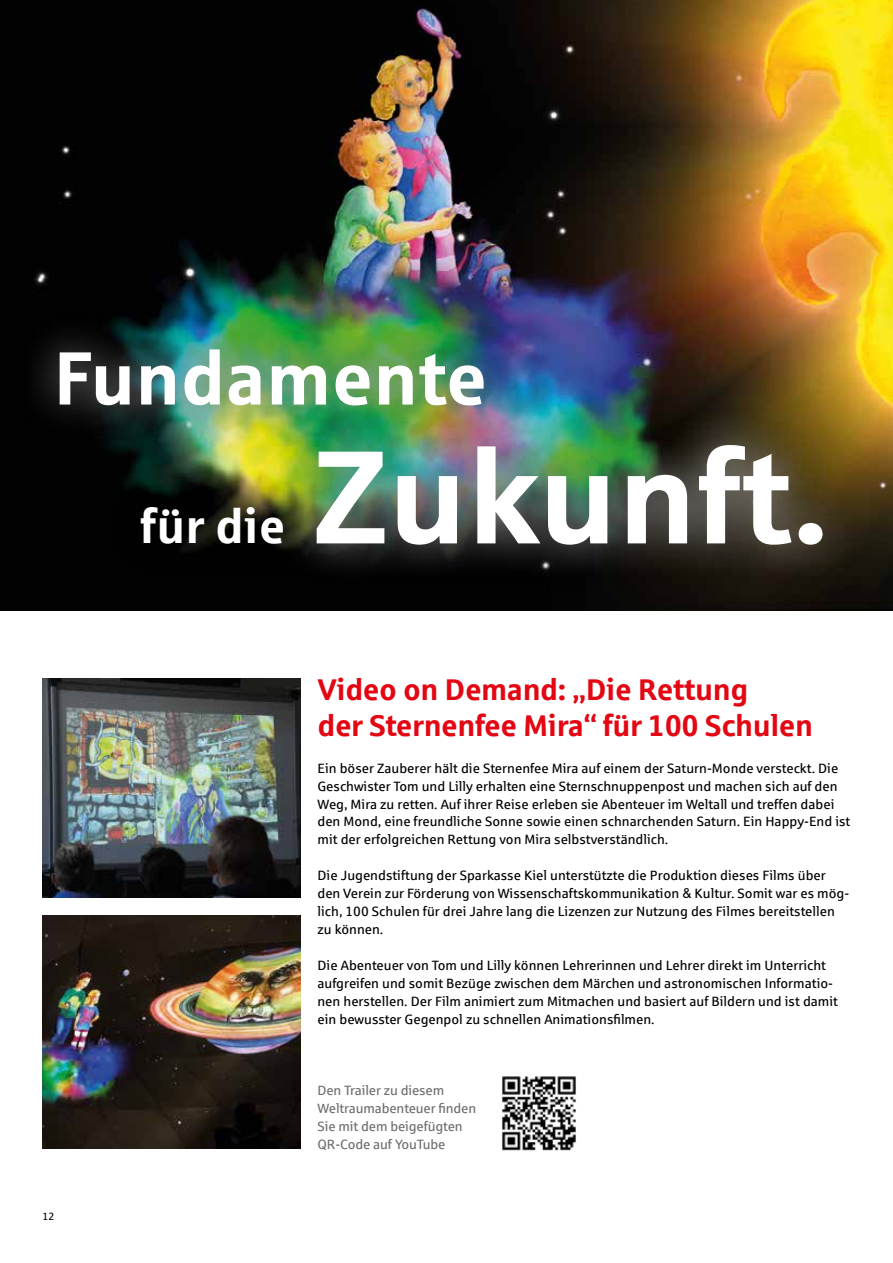
<style>
.page{position:relative;width:893px;height:1263px;background:#fff}
.page>*{position:absolute;margin:0;border:0;box-sizing:border-box;transform-origin:0 0}
.t1{font:700 132px "Sparkasse Rg";color:#fff}
.t2{font:700 75px "Sparkasse Rg";color:#fff}
.t3{font:700 48px "Sparkasse Rg";color:#fff}
.t4{font:700 30px/36px "Sparkasse Rg";letter-spacing:-.015em;color:#e30613}
.t5{font:13.5px/18px "Sparkasse Rg";color:#000}
.t6{font:13.5px/18px "Sparkasse Rg";letter-spacing:-.01em;color:#706f6f}
.t7{font:10.5px "Sparkasse Rg";color:#000}
</style>
<div class="page">
<img style="left:0;top:0;width:893px;height:611px">
<img style="left:43px;top:678px;width:257px;height:220px">
<div style="left:1px;top:297px;width:874px;height:307px;background:#000;opacity:.5"></div>
<div style="left:20px;top:313px;width:501px;height:131px;background:#fff;opacity:.55"></div>
<div style="left:279px;top:407px;width:580px;height:176px;background:#fff;opacity:.55"></div>
<img style="left:43px;top:916px;width:257px;height:233px">
<img style="left:502px;top:1076px;width:74px;height:75px">
<h2 class="t2" style="left:53px;top:330px;width:436px">Fundamente</h2>
<h1 class="t1" style="left:313px;top:413px;width:517px">Zukunft.</h1>
<h3 class="t3" style="left:140px;top:496px;width:147px">für die</h3>
<h3 class="t4" style="left:317px;top:670px;width:497px">Video on Demand: „Die Rettung<br>der Sternenfee Mira“ für 100 Schulen</h3>
<p class="t5" style="left:317px;top:759px;width:534px">Ein böser Zauberer hält die Sternenfee Mira auf einem der Saturn-Monde versteckt. Die Geschwister Tom und Lilly erhalten eine Sternschnuppenpost und machen sich auf den Weg, Mira zu retten. Auf ihrer Reise erleben sie Abenteuer im Weltall und treffen dabei den Mond, eine freundliche Sonne sowie einen schnarchenden Saturn. Ein Happy-End ist mit der erfolgreichen Rettung von Mira selbstverständlich.</p>
<p class="t5" style="left:317px;top:866px;width:533px">Die Jugendstiftung der Sparkasse Kiel unterstützte die Produktion dieses Films über den Verein zur Förderung von Wissenschaftskommunikation &amp; Kultur. Somit war es mög&shy;lich, 100 Schulen für drei Jahre lang die Lizenzen zur Nutzung des Filmes bereitstellen zu können.</p>
<p class="t5" style="left:317px;top:956px;width:522px">Die Abenteuer von Tom und Lilly können Lehrerinnen und Lehrer direkt im Unterricht aufgreifen und somit Bezüge zwischen dem Märchen und astronomischen Informatio&shy;nen herstellen. Der Film animiert zum Mitmachen und basiert auf Bildern und ist damit ein bewusster Gegenpol zu schnellen Animationsfilmen.</p>
<p class="t7" style="left:43px;top:1209px;width:14px">12</p>
<p class="t6" style="left:317px;top:1081px;width:160px">Den Trailer zu diesem<br>Weltraumabenteuer finden<br>Sie mit dem beigefügten<br>QR-Code auf YouTube</p>
</div>
